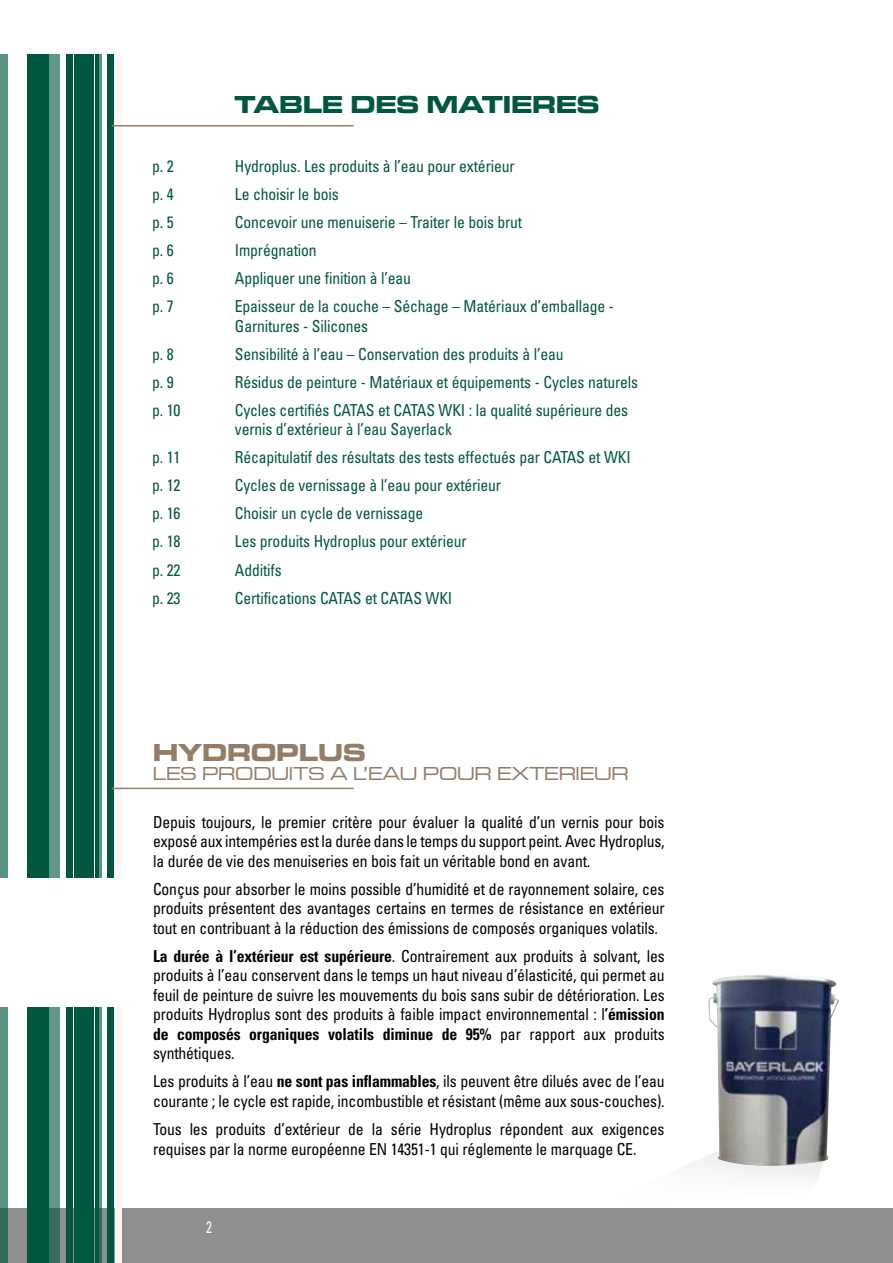
<style>
.page{position:relative;width:893px;height:1263px;background:#fff}
.page>*{position:absolute;margin:0;border:0;box-sizing:border-box;transform-origin:0 0}
.t1{font:25.5px "Microgramma D Bold Exte";letter-spacing:.02em;color:#005740}
.t2{font:25.5px "Microgramma D Bold Exte";letter-spacing:.02em;color:#957c67}
.t3{font:19.5px "Microgramma D Medi Exte";letter-spacing:.02em;color:#957c67}
.t4{font:condensed 16.5px/19.5px "Univers";letter-spacing:-.01em;color:#000;text-align:justify;scale:.95 1}
.t5{font:condensed 16.5px/19.5px "Univers";letter-spacing:-.01em;color:#005740;scale:.95 1}
.t6{font:condensed 16.5px "Univers";color:#fff;scale:.8 1}
.s1{font-weight:700}
</style>
<div class="page">
<div style="left:0;top:1209px;width:893px;height:54px;background:#8e9090"></div>
<div style="left:0;top:54px;width:8px;height:1209px;background:#5a9283"></div>
<div style="left:27px;top:54px;width:22px;height:1209px;background:#005740"></div>
<div style="left:49px;top:54px;width:11px;height:1209px;background:#619688"></div>
<div style="left:66px;top:54px;width:6px;height:1209px;background:#005740"></div>
<div style="left:74px;top:54px;width:6px;height:1209px;background:#005740"></div>
<div style="left:79px;top:54px;width:12px;height:1209px;background:#005740"></div>
<hr style="left:91px;top:54px;width:3px;height:1209px;background:#005740">
<hr style="left:96px;top:54px;width:3px;height:1209px;background:#005740">
<hr style="left:99px;top:54px;width:3px;height:1209px;background:#005740">
<hr style="left:108px;top:54px;width:3px;height:1209px;background:#005740">
<hr style="left:110px;top:54px;width:3px;height:1209px;background:#005740">
<div style="left:115px;top:54px;width:7px;height:1209px;background:#fcf7f3"></div>
<div style="left:0;top:878px;width:122px;height:22px;background:#fff"></div>
<div style="left:0;top:984px;width:122px;height:23px;background:#fff"></div>
<div style="left:0;top:885px;width:82px;height:115px;background:#fff"></div>
<div style="left:81px;top:885px;width:41px;height:115px;background:#fff"></div>
<hr style="left:112px;top:125px;width:242px;height:2px;background:#957c67">
<hr style="left:112px;top:788px;width:242px;height:1px;background:#957c67">
<svg style="left:585px;top:1156px;width:241px;height:53px"></svg>
<img style="left:708px;top:974px;width:131px;height:191px">
<h1 class="t1" style="left:235px;top:87px;width:366px">TABLE DES MATIERES</h1>
<p class="t5" style="left:152px;top:157px;width:24px">p. 2</p>
<p class="t5" style="left:235px;top:157px;width:296px">Hydroplus. Les produits à l’eau pour extérieur</p>
<p class="t5" style="left:152px;top:185px;width:24px">p. 4</p>
<p class="t5" style="left:235px;top:185px;width:111px">Le choisir le bois</p>
<p class="t5" style="left:152px;top:213px;width:24px">p. 5</p>
<p class="t5" style="left:235px;top:213px;width:304px">Concevoir une menuiserie – Traiter le bois brut</p>
<p class="t5" style="left:152px;top:241px;width:24px">p. 6</p>
<p class="t5" style="left:235px;top:241px;width:88px">Imprégnation</p>
<p class="t5" style="left:152px;top:269px;width:24px">p. 6</p>
<p class="t5" style="left:235px;top:269px;width:187px">Appliquer une finition à l’eau</p>
<p class="t5" style="left:152px;top:297px;width:24px">p. 7</p>
<p class="t5" style="left:235px;top:297px;width:400px">Epaisseur de la couche – Séchage – Matériaux d’emballage -<br>Garnitures - Silicones</p>
<p class="t5" style="left:152px;top:344px;width:24px">p. 8</p>
<p class="t5" style="left:235px;top:344px;width:347px">Sensibilité à l’eau – Conservation des produits à l’eau</p>
<p class="t5" style="left:152px;top:372px;width:24px">p. 9</p>
<p class="t5" style="left:235px;top:372px;width:426px">Résidus de peinture - Matériaux et équipements - Cycles naturels</p>
<p class="t5" style="left:152px;top:400px;width:31px">p. 10</p>
<p class="t5" style="left:235px;top:400px;width:415px">Cycles certifiés CATAS et CATAS WKI : la qualité supérieure des vernis d’extérieur à l’eau Sayerlack</p>
<p class="t5" style="left:152px;top:448px;width:31px">p. 11</p>
<p class="t5" style="left:235px;top:448px;width:418px">Récapitulatif des résultats des tests effectués par CATAS et WKI</p>
<p class="t5" style="left:152px;top:476px;width:31px">p. 12</p>
<p class="t5" style="left:235px;top:476px;width:282px">Cycles de vernissage à l’eau pour extérieur</p>
<p class="t5" style="left:152px;top:504px;width:31px">p. 16</p>
<p class="t5" style="left:235px;top:504px;width:200px">Choisir un cycle de vernissage</p>
<p class="t5" style="left:152px;top:532px;width:31px">p. 18</p>
<p class="t5" style="left:235px;top:532px;width:245px">Les produits Hydroplus pour extérieur</p>
<p class="t5" style="left:152px;top:560px;width:31px">p. 22</p>
<p class="t5" style="left:235px;top:560px;width:51px">Additifs</p>
<p class="t5" style="left:152px;top:588px;width:31px">p. 23</p>
<p class="t5" style="left:235px;top:588px;width:230px">Certifications CATAS et CATAS WKI</p>
<h1 class="t2" style="left:153px;top:735px;width:214px">HYDROPLUS</h1>
<p class="t3" style="left:153px;top:761px;width:477px">LES PRODUITS A L’EAU POUR EXTERIEUR</p>
<p class="t4" style="left:153px;top:812px;width:540px">Depuis toujours, le premier critère pour évaluer la qualité d’un vernis pour bois exposé aux intempéries est la durée dans le temps du support peint. Avec Hydroplus, la durée de vie des menuiseries en bois fait un véritable bond en avant.</p>
<p class="t4" style="left:153px;top:879px;width:540px">Conçus pour absorber le moins possible d’humidité et de rayonnement solaire, ces produits présentent des avantages certains en termes de résistance en extérieur tout en contribuant à la réduction des émissions de composés organiques volatils.</p>
<p class="t4" style="left:153px;top:946px;width:540px"><span class="s1">La durée à l’extérieur est supérieure</span>. Contrairement aux produits à solvant, les produits à l’eau conservent dans le temps un haut niveau d’élasticité, qui permet au feuil de peinture de suivre les mouvements du bois sans subir de détérioration. Les produits Hydroplus sont des produits à faible impact environnemental : l<span class="s1">’émission de composés organiques volatils diminue de 95%</span> par rapport aux produits synthétiques.</p>
<p class="t4" style="left:153px;top:1072px;width:540px">Les produits à l’eau <span class="s1">ne sont pas inflammables</span>, ils peuvent être dilués avec de l’eau courante ; le cycle est rapide, incombustible et résistant (même aux sous-couches).</p>
<p class="t4" style="left:153px;top:1119px;width:540px">Tous les produits d’extérieur de la série Hydroplus répondent aux exigences requises par la norme européenne EN 14351-1 qui réglemente le marquage CE.</p>
<p class="t6" style="left:206px;top:1216px;width:9px">2</p>
</div>
